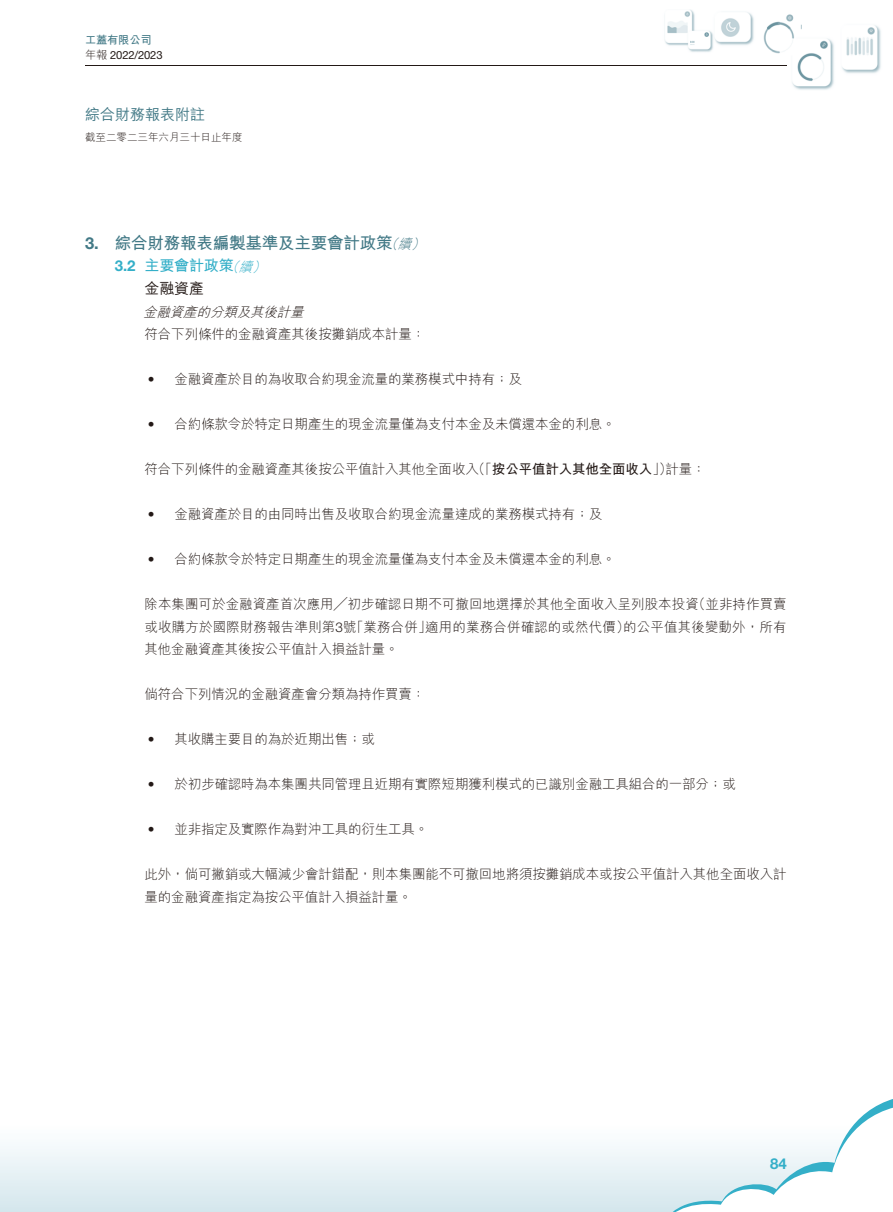
<style>
.page{position:relative;width:893px;height:1212px;background:#fff}
.page>*{position:absolute;margin:0;border:0;box-sizing:border-box;transform-origin:0 0}
.t1{font:16.5px "M Hei HK Bold E Ten B5 H";letter-spacing:-.01em;color:#427986}
.t2{font:15px "M Hei HK Bold E Ten B5 H";letter-spacing:-.01em;color:#34afc8}
.t3{font:15px "M Hei HK Medium E Ten B5 H";color:#427986}
.t4{font:15px "M Hei HK Medium E Ten B5 H";color:#231916}
.t5{font:700 15px "Helvetica Neue LT Std";color:#34afc8}
.t6{font:13.5px/22.5px "M Hei HK Light E Ten B5 H";letter-spacing:-.01em;color:#231916;text-align:justify}
.t7{font:italic 13.5px "M Hei HK Light E Ten B5 H";color:#231916}
.t8{font:11.25px "Helvetica Neue LT Std";letter-spacing:-.015em;color:#231916}
.t9{font:11.25px "M Hei HK Bold E Ten B5 H";letter-spacing:-.015em;color:#427986}
.t10{font:10.5px "M Hei HK Light E Ten B5 H";color:#231916}
.s1{font-family:"M Hei HK Light E Ten B5 H"}
.s2{font-family:"Helvetica Neue LT Std";font-weight:700}
.s3{font-family:"M Hei HK Light E Ten B5 H";font-style:italic;font-size:13.5px}
.s4{font-family:"Helvetica Neue LT Std";font-weight:300}
.s5{font-family:"M Hei HK Bold E Ten B5 H"}
</style>
<div class="page">
<img style="left:665px;top:10px;width:216px;height:80px">
<div style="left:0;top:1050px;width:893px;height:162px;background:linear-gradient(to bottom,#fff,#ddecf1)"></div>
<svg style="left:658px;top:1095px;width:235px;height:117px"></svg>
<hr style="left:85px;top:65px;width:702px;height:1px;background:#231916">
<p class="t9" style="left:85px;top:36px;width:68px">工蓋有限公司</p>
<p class="t8" style="left:85px;top:51px;width:79px"><span class="s1">年報</span> 2022/2023</p>
<p class="t3" style="left:85px;top:108px;width:121px">綜合財務報表附註</p>
<p class="t10" style="left:85px;top:133px;width:159px">截至二零二三年六月三十日止年度</p>
<p class="t1" style="left:85px;top:236px;width:345px"><span class="s2">3.</span> 綜合財務報表編製基準及主要會計政策<span class="s3">（續）</span></p>
<p class="t2" style="left:115px;top:260px;width:156px"><span class="s2">3.2</span> 主要會計政策<span class="s3">（續）</span></p>
<p class="t4" style="left:145px;top:283px;width:61px">金融資產</p>
<p class="t7" style="left:143px;top:306px;width:166px">金融資產的分類及其後計量</p>
<p class="t6" style="left:145px;top:324px;width:282px">符合下列條件的金融資產其後按攤銷成本計量：</p>
<p class="t6" style="left:148px;top:369px;width:376px"><span class="s4">•</span> 金融資產於目的為收取合約現金流量的業務模式中持有；及</p>
<p class="t6" style="left:148px;top:414px;width:469px"><span class="s4">•</span> 合約條款令於特定日期產生的現金流量僅為支付本金及未償還本金的利息。</p>
<p class="t6" style="left:145px;top:459px;width:563px">符合下列條件的金融資產其後按公平值計入其他全面收入（「<span class="s5">按公平值計入其他全面收入</span>」）計量：</p>
<p class="t6" style="left:148px;top:504px;width:456px"><span class="s4">•</span> 金融資產於目的由同時出售及收取合約現金流量達成的業務模式持有；及</p>
<p class="t6" style="left:148px;top:549px;width:469px"><span class="s4">•</span> 合約條款令於特定日期產生的現金流量僅為支付本金及未償還本金的利息。</p>
<p class="t6" style="left:145px;top:594px;width:644px">除本集團可於金融資產首次應用╱初步確認日期不可撤回地選擇於其他全面收入呈列股本投資（並非持作買賣或收購方於國際財務報告準則第<span class="s4">3</span>號「業務合併」適用的業務合併確認的或然代價）的公平值其後變動外，所有其他金融資產其後按公平值計入損益計量。</p>
<p class="t6" style="left:145px;top:684px;width:282px">倘符合下列情況的金融資產會分類為持作買賣：</p>
<p class="t6" style="left:148px;top:729px;width:228px"><span class="s4">•</span> 其收購主要目的為於近期出售；或</p>
<p class="t6" style="left:148px;top:774px;width:589px"><span class="s4">•</span> 於初步確認時為本集團共同管理且近期有實際短期獲利模式的已識別金融工具組合的一部分；或</p>
<p class="t6" style="left:148px;top:819px;width:282px"><span class="s4">•</span> 並非指定及實際作為對沖工具的衍生工具。</p>
<p class="t6" style="left:145px;top:864px;width:644px">此外，倘可撇銷或大幅減少會計錯配，則本集團能不可撤回地將須按攤銷成本或按公平值計入其他全面收入計量的金融資產指定為按公平值計入損益計量。</p>
<p class="t5" style="left:770px;top:1158px;width:18px">84</p>
</div>
